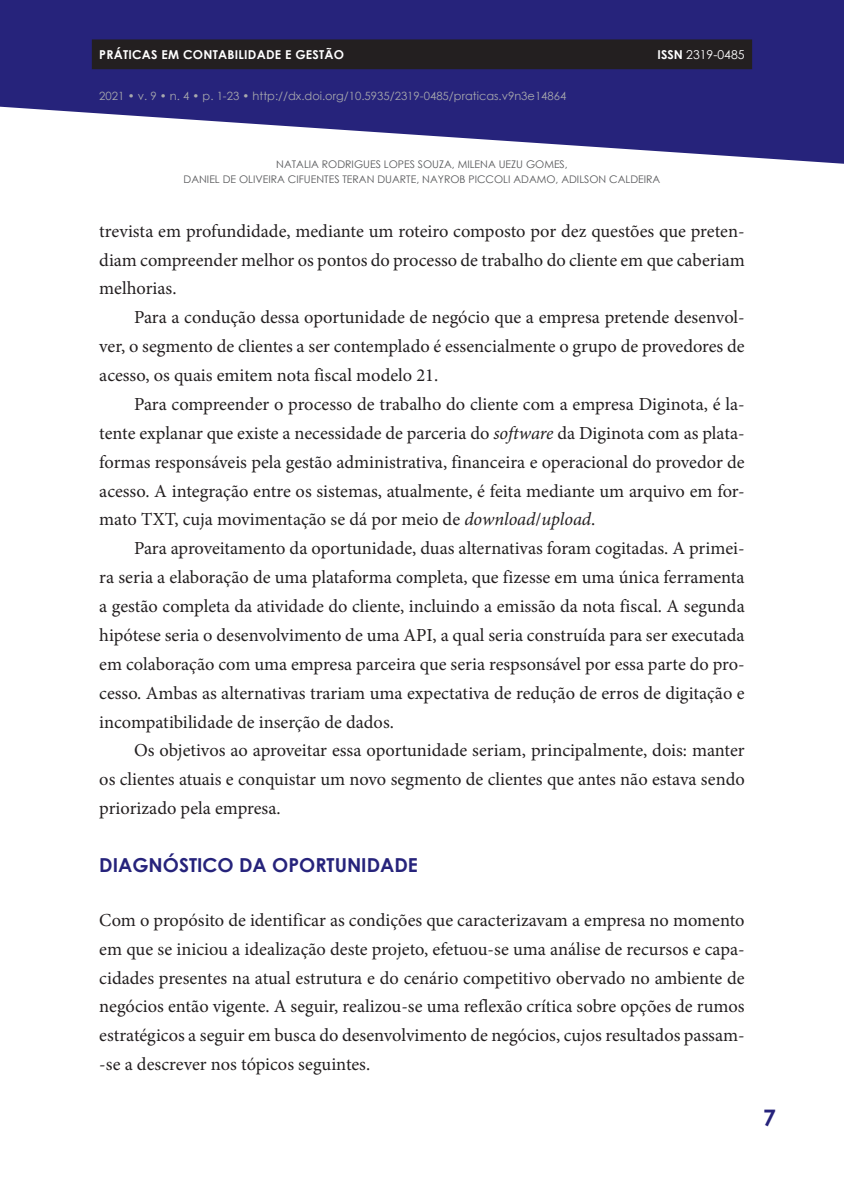
<style>
.page{position:relative;width:844px;height:1191px;background:#fff}
.page>*{position:absolute;margin:0;border:0;box-sizing:border-box;transform-origin:0 0}
.t1{font:700 22.75px "Century Gothic";color:#26237b}
.t2{font:700 19.25px "Century Gothic";color:#26237b}
.t3{font:18.38px/28.9px "Minion Pro";color:#231f20;text-align:justify}
.t4{font:700 12.25px "Century Gothic";letter-spacing:.02em;color:#fff}
.t5{font:12.25px "Century Gothic";color:#fff}
.t6{font:11.38px "Century Gothic";color:#a8a9ad}
.t7{font:10.5px/15.8px "Century Gothic";color:#57585a;text-align:center}
.s1{font-weight:700}
.s2{font-style:italic}
</style>
<div class="page">
<svg style="left:1px;top:0;width:842px;height:164px;fill:#26237b"></svg>
<svg style="left:0;top:0;width:1px;height:107px"></svg>
<div style="left:92px;top:39px;width:660px;height:30px;background:#231f20"></div>
<p class="t4" style="left:99px;top:45px;width:246px">PRÁTICAS EM CONTABILIDADE E GESTÃO</p>
<p class="t5" style="left:657px;top:46px;width:88px"><span class="s1">ISSN</span> 2319-0485</p>
<p class="t6" style="left:99px;top:88px;width:468px">2021 • v. 9 • n. 4 • p. 1-23 • http://dx.doi.org/10.5935/2319-0485/praticas.v9n3e14864</p>
<p class="t7" style="left:183px;top:156px;width:478px">NATALIA RODRIGUES LOPES SOUZA, MILENA UEZU GOMES,<br>DANIEL DE OLIVEIRA CIFUENTES TERAN DUARTE, NAYROB PICCOLI ADAMO, ADILSON CALDEIRA</p>
<p class="t3" style="left:99px;top:216px;width:646px">trevista em profundidade, mediante um roteiro composto por dez questões que preten&shy;diam compreender melhor os pontos do processo de trabalho do cliente em que caberiam melhorias.</p>
<p class="t3" style="left:99px;top:303px;width:646px;text-indent:35px">Para a condução dessa oportunidade de negócio que a empresa pretende desenvol&shy;ver, o segmento de clientes a ser contemplado é essencialmente o grupo de provedores de acesso, os quais emitem nota fiscal modelo 21.</p>
<p class="t3" style="left:99px;top:390px;width:646px;text-indent:35px">Para compreender o processo de trabalho do cliente com a empresa Diginota, é la&shy;tente explanar que existe a necessidade de parceria do <span class="s2">software</span> da Diginota com as plata&shy;formas responsáveis pela gestão administrativa, financeira e operacional do provedor de acesso. A integração entre os sistemas, atualmente, é feita mediante um arquivo em for&shy;mato TXT, cuja movimentação se dá por meio de <span class="s2">download</span>/<span class="s2">upload</span>.</p>
<p class="t3" style="left:99px;top:534px;width:646px;text-indent:35px">Para aproveitamento da oportunidade, duas alternativas foram cogitadas. A primei&shy;ra seria a elaboração de uma plataforma completa, que fizesse em uma única ferramenta a gestão completa da atividade do cliente, incluindo a emissão da nota fiscal. A segunda hipótese seria o desenvolvimento de uma API, a qual seria construída para ser executada em colaboração com uma empresa parceira que seria respsonsável por essa parte do pro&shy;cesso. Ambas as alternativas trariam uma expectativa de redução de erros de digitação e incompatibilidade de inserção de dados.</p>
<p class="t3" style="left:99px;top:736px;width:646px;text-indent:35px">Os objetivos ao aproveitar essa oportunidade seriam, principalmente, dois: manter os clientes atuais e conquistar um novo segmento de clientes que antes não estava sendo priorizado pela empresa.</p>
<p class="t2" style="left:99px;top:850px;width:320px">DIAGNÓSTICO DA OPORTUNIDADE</p>
<p class="t3" style="left:99px;top:905px;width:646px">Com o propósito de identificar as condições que caracterizavam a empresa no momento em que se iniciou a idealização deste projeto, efetuou-se uma análise de recursos e capa&shy;cidades presentes na atual estrutura e do cenário competitivo obervado no ambiente de negócios então vigente. A seguir, realizou-se uma reflexão crítica sobre opções de rumos estratégicos a seguir em busca do desenvolvimento de negócios, cujos resultados passam--se a descrever nos tópicos seguintes.</p>
<p class="t1" style="left:763px;top:1100px;width:14px">7</p>
</div>
